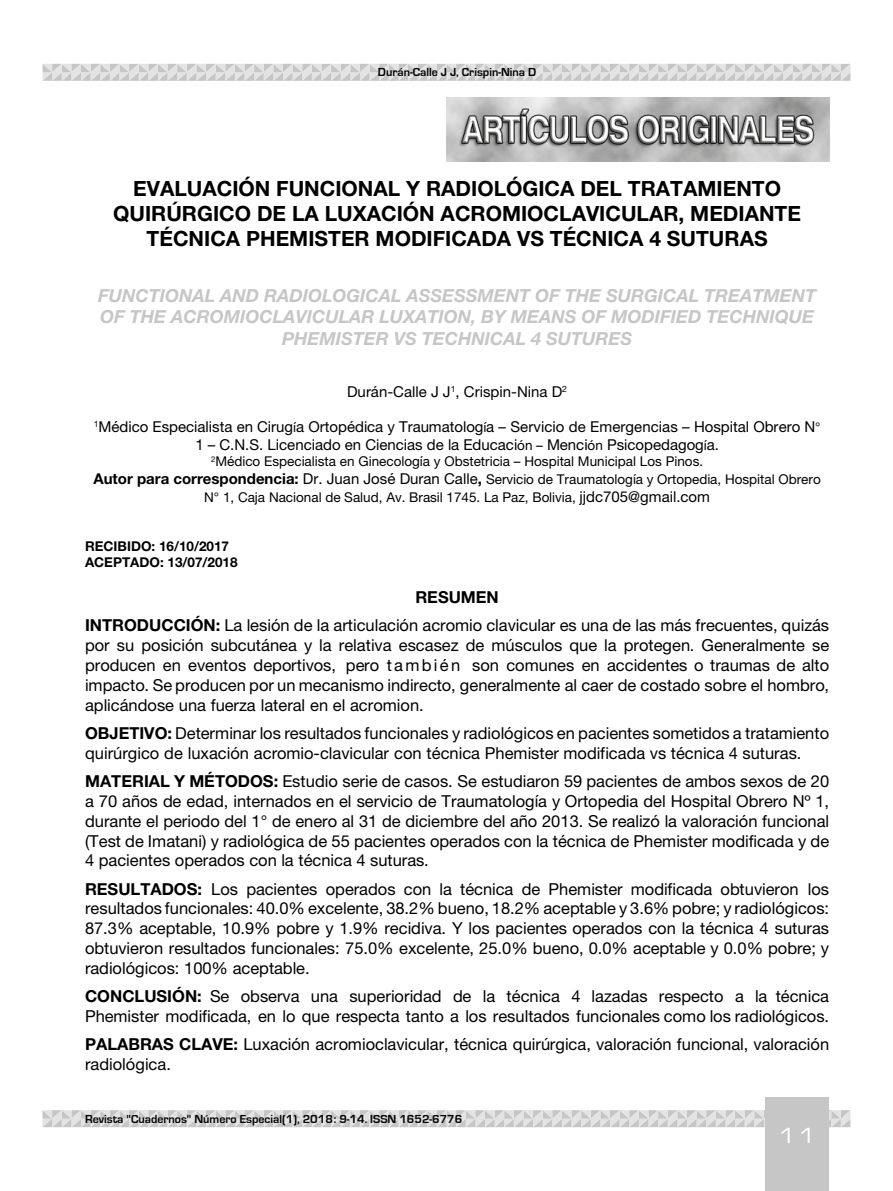
<style>
.page{position:relative;width:893px;height:1191px;background:#fff}
.page>*{position:absolute;margin:0;border:0;box-sizing:border-box;transform-origin:0 0}
.t1{font:700 21px/25.2px "Helvetica Neue LT Std";color:#000;text-align:center}
.t2{font:21px "Eurostile LT Std Ex 2";color:#fff}
.t3{font:italic 700 18px/21.6px "Helvetica Neue LT Std";color:#c6c6c6;text-align:center}
.t4{font:16.5px/19.8px "Helvetica Neue LT Std";color:#000;text-align:justify}
.t5{font:15px/18px "Helvetica Neue LT Std";color:#000;text-align:center}
.t6{font:13.5px/18px "Helvetica Neue LT Std";color:#000;text-align:center}
.t7{font:700 13.5px/16.2px "Helvetica Neue LT Std";color:#000}
.t8{font:700 12px "Eurostile";color:#000}
.s1{font-size:13.5px}
.s2{font-weight:700;font-size:15px}
.s3{font-size:15px}
.s4{font-weight:700}
</style>
<div class="page">
<svg style="left:43px;top:64px;width:807px;height:17px;background:#d6d6d6"></svg>
<svg style="left:43px;top:1110px;width:807px;height:17px;background:#d7d7d7"></svg>
<div style="left:765px;top:1097px;width:64px;height:94px;background:#c6c6c6"></div>
<img style="left:446px;top:98px;width:383px;height:64px">
<p class="t8" style="left:378px;top:66px;width:160px">Durán-Calle J J, Crispin-Nina D</p>
<p class="t1" style="left:113px;top:175px;width:689px">EVALUACIÓN FUNCIONAL Y RADIOLÓGICA DEL TRATAMIENTO<br>QUIRÚRGICO DE LA LUXACIÓN ACROMIOCLAVICULAR, MEDIANTE<br>TÉCNICA PHEMISTER MODIFICADA VS TÉCNICA 4 SUTURAS</p>
<p class="t3" style="left:98px;top:284px;width:720px">FUNCTIONAL AND RADIOLOGICAL ASSESSMENT OF THE SURGICAL TREATMENT<br>OF THE ACROMIOCLAVICULAR LUXATION, BY MEANS OF MODIFIED TECHNIQUE<br>PHEMISTER VS TECHNICAL 4 SUTURES</p>
<p class="t5" style="left:347px;top:382px;width:222px">Durán-Calle J J<sup>1</sup>, Crispin-Nina D<sup>2</sup></p>
<p class="t5" style="left:94px;top:417px;width:728px"><sup>1</sup>Médico Especialista en Cirug<span class="s1">í</span>a Ortopédica y Traumatolog<span class="s1">í</span>a – Servicio de Emergencias – Hospital Obrero N<span class="s1">°<br></span>1 – C.N.S. Licenciado en Ciencias de la Educaci<span class="s1">ón –</span> Menci<span class="s1">ón</span> Psicopedagog<span class="s1">í</span>a.</p>
<p class="t6" style="left:93px;top:452px;width:729px"><sup>2</sup>Médico Especialista en Ginecología y Obstetricia – Hospital Municipal Los Pinos.<br><span class="s2">Autor para correspondencia:</span> <span class="s3">Dr. Juan José Duran Calle</span><span class="s2">,</span> Servicio de Traumatología y Ortopedia, Hospital Obrero<br>N° 1, Caja Nacional de Salud, Av. Brasil 1745. La Paz, Bolivia, <span class="s3">jjdc705@gmail.com</span></p>
<p class="t7" style="left:85px;top:538px;width:154px">RECIBIDO: 16/10/2017<br>ACEPTADO: 13/07/2018</p>
<p class="t4" style="left:85px;top:583px;width:746px;line-height:28.3px;text-align:center"><span class="s4">RESUMEN<br>INTRODUCCIÓN:</span> La lesión de la articulación acromio clavicular es una de las más frecuentes, quizás</p>
<p class="t4" style="left:85px;top:635px;width:746px">por su posición subcutánea y la relativa escasez de músculos que la protegen. Generalmente se producen en eventos deportivos, pero t a m b i é n son comunes en accidentes o traumas de alto impacto. Se producen por un mecanismo indirecto, generalmente al caer de costado sobre el hombro, aplicándose una fuerza lateral en el acromion.</p>
<p class="t4" style="left:85px;top:723px;width:746px"><span class="s4">OBJETIVO:</span> Determinar los resultados funcionales y radiológicos en pacientes sometidos a tratamiento quirúrgico de luxación acromio-clavicular con técnica Phemister modificada vs técnica 4 suturas.</p>
<p class="t4" style="left:85px;top:771px;width:746px"><span class="s4">MATERIAL Y MÉTODOS:</span> Estudio serie de casos. Se estudiaron 59 pacientes de ambos sexos de 20 a 70 años de edad, internados en el servicio de Traumatología y Ortopedia del Hospital Obrero Nº 1, durante el periodo del 1° de enero al 31 de diciembre del año 2013. Se realizó la valoración funcional (Test de Imatani) y radiológica de 55 pacientes operados con la técnica de Phemister modificada y de 4 pacientes operados con la técnica 4 suturas.</p>
<p class="t4" style="left:85px;top:878px;width:746px"><span class="s4">RESULTADOS:</span> Los pacientes operados con la técnica de Phemister modificada obtuvieron los resultados funcionales: 40.0% excelente, 38.2% bueno, 18.2% aceptable y 3.6% pobre; y radiológicos:<br>87.3% aceptable, 10.9% pobre y 1.9% recidiva. Y los pacientes operados con la técnica 4 suturas obtuvieron resultados funcionales: 75.0% excelente, 25.0% bueno, 0.0% aceptable y 0.0% pobre; y radiológicos: 100% aceptable.</p>
<p class="t4" style="left:85px;top:986px;width:746px"><span class="s4">CONCLUSIÓN:</span> Se observa una superioridad de la técnica 4 lazadas respecto a la técnica<br>Phemister modificada, en lo que respecta tanto a los resultados funcionales como los radiológicos.</p>
<p class="t4" style="left:85px;top:1034px;width:746px"><span class="s4">PALABRAS CLAVE:</span> Luxación acromioclavicular, técnica quirúrgica, valoración funcional, valoración radiológica.</p>
<p class="t8" style="left:85px;top:1112px;width:379px">Revista "Cuadernos" Número Especial(1), 2018: 9-14. ISSN 1652-6776</p>
<p class="t2" style="left:777px;top:1121px;width:42px">11</p>
</div>
